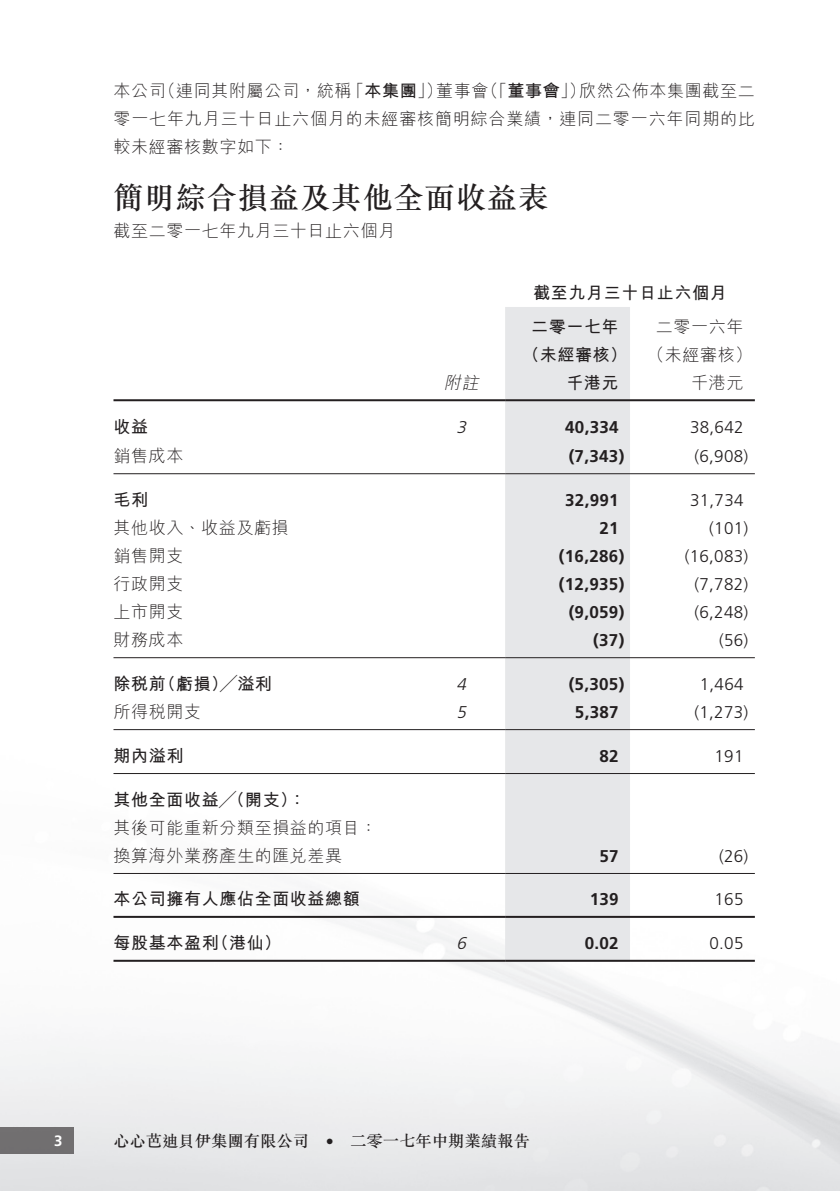
<style>
.page{position:relative;width:840px;height:1191px;background:#fff}
.page>*{position:absolute;margin:0;border:0;box-sizing:border-box;transform-origin:0 0}
._01_H1{font:500 30px "M Sung HK";letter-spacing:.035em;color:#231f20}
._00_txt{font:300 17px/28px "M Hei HK";letter-spacing:.035em;color:#231f20}
._50_Table_txt{font:700 17px "M Hei HK";letter-spacing:.035em;color:#231f20}
._50_Table_txt-2{font:300 17px "M Hei HK";letter-spacing:.035em;color:#231f20}
._50_Table_txt-3{font:300 17px "Frutiger LT Std";letter-spacing:.015em;color:#231f20}
._50_Table_txt-4{font:700 17px "Frutiger LT Std";letter-spacing:.015em;color:#231f20}
._50_Table_txt-5{font:italic 300 17px "Frutiger LT Std";color:#231f20}
._50_Table_txt-6{font:italic 300 17px "M Hei HK";color:#231f20}
.t1{font:500 16px "M Sung HK";letter-spacing:.02em;color:#231f20}
.t2{font:16px "Sabon LT Std";color:#231f20}
.t3{font:700 15px "Frutiger LT Std";color:#fff}
.s1{font-weight:700}
</style>
<div class="page">
<img style="left:0;top:307px;width:839px;height:884px">
<div style="left:0;top:1127px;width:74px;height:26px;background:#716f70"></div>
<div style="left:505px;top:307px;width:124px;height:652px;background:#e6e7e9"></div>
<hr style="left:113px;top:399px;width:307px;height:2px;background:#231f20">
<hr style="left:420px;top:399px;width:85px;height:2px;background:#231f20">
<hr style="left:505px;top:399px;width:124px;height:2px;background:#231f20">
<hr style="left:629px;top:399px;width:125px;height:2px;background:#231f20">
<hr style="left:113px;top:473px;width:307px;height:1px;background:#231f20">
<hr style="left:420px;top:473px;width:85px;height:1px;background:#231f20">
<hr style="left:505px;top:473px;width:124px;height:1px;background:#231f20">
<hr style="left:629px;top:473px;width:125px;height:1px;background:#231f20">
<hr style="left:113px;top:657px;width:307px;height:1px;background:#231f20">
<hr style="left:420px;top:657px;width:85px;height:1px;background:#231f20">
<hr style="left:505px;top:657px;width:124px;height:1px;background:#231f20">
<hr style="left:629px;top:657px;width:125px;height:1px;background:#231f20">
<hr style="left:113px;top:729px;width:307px;height:1px;background:#231f20">
<hr style="left:420px;top:729px;width:85px;height:1px;background:#231f20">
<hr style="left:505px;top:729px;width:124px;height:1px;background:#231f20">
<hr style="left:629px;top:729px;width:125px;height:1px;background:#231f20">
<hr style="left:113px;top:773px;width:307px;height:1px;background:#231f20">
<hr style="left:420px;top:773px;width:85px;height:1px;background:#231f20">
<hr style="left:505px;top:773px;width:124px;height:1px;background:#231f20">
<hr style="left:629px;top:773px;width:125px;height:1px;background:#231f20">
<hr style="left:113px;top:873px;width:307px;height:1px;background:#231f20">
<hr style="left:420px;top:873px;width:85px;height:1px;background:#231f20">
<hr style="left:505px;top:873px;width:124px;height:1px;background:#231f20">
<hr style="left:629px;top:873px;width:125px;height:1px;background:#231f20">
<hr style="left:113px;top:916px;width:307px;height:2px;background:#231f20">
<hr style="left:420px;top:916px;width:85px;height:2px;background:#231f20">
<hr style="left:505px;top:916px;width:124px;height:2px;background:#231f20">
<hr style="left:629px;top:916px;width:125px;height:2px;background:#231f20">
<hr style="left:113px;top:959px;width:307px;height:2px;background:#231f20">
<hr style="left:420px;top:959px;width:85px;height:2px;background:#231f20">
<hr style="left:505px;top:959px;width:124px;height:2px;background:#231f20">
<hr style="left:629px;top:959px;width:125px;height:2px;background:#231f20">
<p class="_00_txt" style="left:481px;top:77px;width:106px">（「<span class="s1">董事會</span>」）</p>
<p class="_00_txt" style="left:159px;top:77px;width:194px">（連同其附屬公司，統稱</p>
<p class="_00_txt" style="left:347px;top:77px;width:97px">「<span class="s1">本集團</span>」）</p>
<p class="_00_txt" style="left:436px;top:77px;width:54px">董事會</p>
<p class="_00_txt" style="left:578px;top:77px;width:177px">欣然公佈本集團截至二</p>
<p class="_00_txt" style="left:113px;top:77px;width:642px">本公司<br>零一七年九月三十日止六個月的未經審核簡明綜合業績，連同二零一六年同期的比較未經審核數字如下：</p>
<p class="_01_H1" style="left:113px;top:177px;width:436px">簡明綜合損益及其他全面收益表</p>
<p class="_00_txt" style="left:113px;top:217px;width:283px">截至二零一七年九月三十日止六個月</p>
<p class="_50_Table_txt" style="left:533px;top:280px;width:195px">截至九月三十日止六個月</p>
<p class="_50_Table_txt-2" style="left:655px;top:318px;width:89px">二零一六年</p>
<p class="_50_Table_txt" style="left:530px;top:314px;width:89px">二零一七年</p>
<p class="_50_Table_txt" style="left:522px;top:342px;width:106px">（未經審核）</p>
<p class="_50_Table_txt-2" style="left:647px;top:346px;width:106px">（未經審核(</p>
<p class="_50_Table_txt-6" style="left:443px;top:374px;width:40px">附註</p>
<p class="_50_Table_txt" style="left:566px;top:370px;width:54px">千港元</p>
<p class="_50_Table_txt-2" style="left:690px;top:374px;width:54px">千港元</p>
<p class="_50_Table_txt" style="left:113px;top:414px;width:36px">收益</p>
<p class="_50_Table_txt-5" style="left:456px;top:417px;width:15px">3</p>
<p class="_50_Table_txt-4" style="left:565px;top:417px;width:55px">40,334</p>
<p class="_50_Table_txt-3" style="left:689px;top:417px;width:55px">38,642</p>
<p class="_50_Table_txt-2" style="left:113px;top:447px;width:71px">銷售成本</p>
<p class="_50_Table_txt-4" style="left:568px;top:446px;width:57px">)7,343(</p>
<p class="_50_Table_txt-3" style="left:694px;top:446px;width:55px">)6,908(</p>
<p class="_50_Table_txt" style="left:113px;top:487px;width:36px">毛利</p>
<p class="_50_Table_txt-4" style="left:565px;top:490px;width:55px">32,991</p>
<p class="_50_Table_txt-3" style="left:689px;top:490px;width:55px">31,734</p>
<p class="_50_Table_txt-2" style="left:113px;top:519px;width:176px">其他收入、收益及虧損</p>
<p class="_50_Table_txt-4" style="left:599px;top:518px;width:21px">21</p>
<p class="_50_Table_txt-3" style="left:708px;top:518px;width:40px">)101(</p>
<p class="_50_Table_txt-2" style="left:113px;top:547px;width:71px">銷售開支</p>
<p class="_50_Table_txt-4" style="left:558px;top:546px;width:67px">)16,286(</p>
<p class="_50_Table_txt-3" style="left:684px;top:546px;width:65px">)16,083(</p>
<p class="_50_Table_txt-2" style="left:113px;top:575px;width:71px">行政開支</p>
<p class="_50_Table_txt-4" style="left:558px;top:574px;width:67px">)12,935(</p>
<p class="_50_Table_txt-3" style="left:694px;top:574px;width:55px">)7,782(</p>
<p class="_50_Table_txt-2" style="left:113px;top:603px;width:71px">上市開支</p>
<p class="_50_Table_txt-4" style="left:568px;top:602px;width:57px">)9,059(</p>
<p class="_50_Table_txt-3" style="left:694px;top:602px;width:55px">)6,248(</p>
<p class="_50_Table_txt-2" style="left:113px;top:631px;width:71px">財務成本</p>
<p class="_50_Table_txt-4" style="left:593px;top:630px;width:33px">)37(</p>
<p class="_50_Table_txt-3" style="left:718px;top:630px;width:31px">)56(</p>
<p class="_50_Table_txt" style="left:159px;top:671px;width:114px">（虧損）╱溢利</p>
<p class="_50_Table_txt" style="left:113px;top:671px;width:54px">除稅前</p>
<p class="_50_Table_txt-5" style="left:456px;top:674px;width:15px">4</p>
<p class="_50_Table_txt-4" style="left:568px;top:674px;width:57px">)5,305(</p>
<p class="_50_Table_txt-3" style="left:699px;top:674px;width:45px">1,464</p>
<p class="_50_Table_txt-2" style="left:113px;top:703px;width:89px">所得稅開支</p>
<p class="_50_Table_txt-5" style="left:456px;top:702px;width:15px">5</p>
<p class="_50_Table_txt-4" style="left:574px;top:702px;width:45px">5,387</p>
<p class="_50_Table_txt-3" style="left:694px;top:702px;width:55px">)1,273(</p>
<p class="_50_Table_txt" style="left:113px;top:743px;width:71px">期內溢利</p>
<p class="_50_Table_txt" style="left:113px;top:787px;width:194px">其他全面收益╱（開支：(</p>
<p class="_50_Table_txt-2" style="left:113px;top:818px;width:265px">其後可能重新分類至損益的項目：</p>
<p class="_50_Table_txt-4" style="left:599px;top:745px;width:21px">82</p>
<p class="_50_Table_txt-3" style="left:714px;top:746px;width:30px">191</p>
<p class="_50_Table_txt-2" style="left:113px;top:846px;width:230px">換算海外業務產生的匯兌差異</p>
<p class="_50_Table_txt-4" style="left:599px;top:845px;width:21px">57</p>
<p class="_50_Table_txt-3" style="left:718px;top:846px;width:31px">)26(</p>
<p class="_50_Table_txt" style="left:113px;top:887px;width:248px">本公司擁有人應佔全面收益總額</p>
<p class="_50_Table_txt-4" style="left:589px;top:889px;width:30px">139</p>
<p class="_50_Table_txt-3" style="left:714px;top:890px;width:30px">165</p>
<p class="_50_Table_txt" style="left:113px;top:930px;width:107px">每股基本盈利</p>
<p class="_50_Table_txt" style="left:212px;top:930px;width:71px">（港仙(</p>
<p class="_50_Table_txt-5" style="left:456px;top:934px;width:15px">6</p>
<p class="_50_Table_txt-4" style="left:584px;top:933px;width:35px">0.02</p>
<p class="_50_Table_txt-3" style="left:709px;top:934px;width:35px">0.05</p>
<p class="t3" style="left:54px;top:1131px;width:10px">3</p>
<p class="t1" style="left:113px;top:1129px;width:197px">心心芭迪貝伊集團有限公司</p>
<p class="t2" style="left:326px;top:1131px;width:9px">•</p>
<p class="t1" style="left:350px;top:1129px;width:181px">二零一七年中期業績報告</p>
</div>
